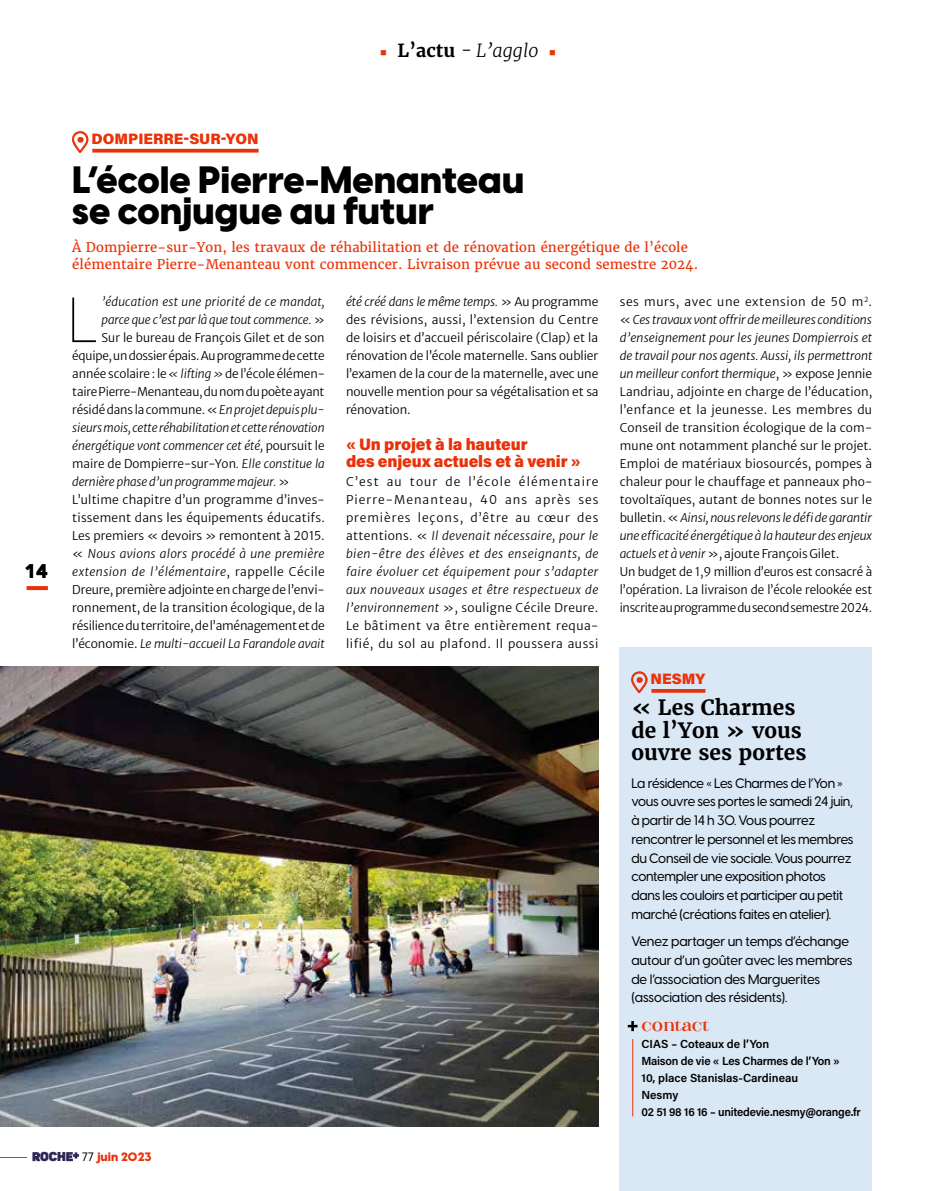
<style>
.page{position:relative;width:936px;height:1191px;background:#fff}
.page>*{position:absolute;margin:0;border:0;box-sizing:border-box;transform-origin:0 0}
.Txt___Lettrine_sur_3{font:100 62.7px "Visby CF";color:#000}
.Titre_Majeur_ACTUS_2{font:800 37.5px/31.5px "Visby CF";color:#000}
.Titre_encadré{font:700 21px/22.5px "Merriweather";color:#000}
.t1{font:19.5px "Arya Single";color:#000}
.t2{font:italic 300 18px "Merriweather";color:#000}
.t3{font:18px "Rangkings";letter-spacing:.01em;color:#e93208}
.INTER_rouge{font:900 16.5px/17.5px "Acumin Pro";letter-spacing:-.01em;color:#e93208}
.Surtitre_COMMUNES{font:900 15px "Acumin Pro";color:#e93208}
.Texte_encadré_blanc{font:500 13.5px/18.8px "Visby CF";letter-spacing:-.02em;color:#000}
.Cahpô_mineur_2021{font:13.2px/17px "Merriweather";letter-spacing:.01em;color:#e93208}
.t4{font:800 12.75px "Panton";color:#2f2857}
.Txt_courant_JUSTIF_2{font:12px/18px "Merriweather Sans";letter-spacing:-.005em;color:#000;text-align:justify}
.Txt___Lettrine_sur_3-2{font:12px "Merriweather Sans";letter-spacing:-.01em;color:#000}
.Txt___Lettrine_sur_3-3{font:italic 12px "Merriweather Sans";letter-spacing:-.01em;color:#000}
.Txt___Lettrine_sur_3-4{font:italic 12px "Merriweather Sans";letter-spacing:.015em;color:#000}
.t5{font:800 12px "Visby CF";letter-spacing:.01em;color:#e93208}
.D_INFOS{font:600 11.7px "Acumin Pro";letter-spacing:-.015em;color:#000}
.s1{font-family:"Merriweather Sans";font-weight:500;font-style:normal;font-size:12px;color:#e93208}
.s2{font-weight:700;font-style:normal}
.s3{font-style:normal}
.s4{font-style:italic}
.s5{font-weight:500;color:#000}
</style>
<div class="page">
<svg style="left:92px;top:149px;width:166px;height:4px"></svg>
<svg style="left:72px;top:131px;width:17px;height:22px"></svg>
<img style="left:0;top:666px;width:598px;height:460px">
<div style="left:619px;top:648px;width:253px;height:543px;background:#dae7f5"></div>
<svg style="left:651px;top:689px;width:54px;height:4px"></svg>
<svg style="left:631px;top:671px;width:17px;height:22px"></svg>
<svg style="left:627px;top:1021px;width:10px;height:10px"></svg>
<hr style="left:632px;top:1039px;width:1px;height:77px;background:#e93208">
<svg style="left:66px;top:1152px;width:13px;height:9px"></svg>
<svg style="left:0;top:1152px;width:40px;height:9px"></svg>
<svg style="left:27px;top:586px;width:21px;height:4px"></svg>
<h3 class="t2" style="left:380px;top:40px;width:177px"><span class="s1">■</span> <span class="s2">L’actu</span> - L’agglo <span class="s1">■</span></h3>
<h3 class="t1" style="left:25px;top:559px;width:25px">14</h3>
<p class="Surtitre_COMMUNES" style="left:91px;top:128px;width:168px">DOMPIERRE-SUR-YON</p>
<p class="Titre_Majeur_ACTUS_2" style="left:72px;top:164px;width:453px">L’école Pierre-Menanteau se conjugue au futur</p>
<p class="Cahpô_mineur_2021" style="left:72px;top:238px;width:627px">À Dompierre-sur-Yon, les travaux de réhabilitation et de rénovation énergétique de l’école élémentaire Pierre-Menanteau vont commencer. Livraison prévue au second semestre 2024.</p>
<p class="Txt___Lettrine_sur_3" style="left:68px;top:283px;width:32px">L</p>
<p class="Txt___Lettrine_sur_3-4" style="left:101px;top:291px;width:225px">’éducation est une priorité de ce mandat,</p>
<p class="Txt___Lettrine_sur_3-3" style="left:101px;top:309px;width:225px">parce que c’est par là que tout commence. <span class="s3">»</span></p>
<p class="Txt___Lettrine_sur_3-2" style="left:101px;top:327px;width:225px">Sur le bureau de François Gilet et de son</p>
<p class="Txt___Lettrine_sur_3-2" style="left:72px;top:345px;width:254px">équipe, un dossier épais. Au programme de cette</p>
<p class="Txt___Lettrine_sur_3-2" style="left:72px;top:363px;width:254px">année scolaire : le <span class="s4">« lifting »</span> de l’école élémen-</p>
<p class="Txt___Lettrine_sur_3-2" style="left:72px;top:381px;width:254px">taire Pierre-Menanteau, du nom du poète ayant</p>
<p class="Txt___Lettrine_sur_3-2" style="left:72px;top:399px;width:254px">résidé dans la commune. « <span class="s4">En projet depuis plu-</span></p>
<p class="Txt___Lettrine_sur_3-3" style="left:72px;top:417px;width:254px">sieurs mois, cette réhabilitation et cette rénovation</p>
<p class="Txt___Lettrine_sur_3-3" style="left:72px;top:435px;width:254px">énergétique vont commencer cet été, <span class="s3">poursuit le</span></p>
<p class="Txt___Lettrine_sur_3-2" style="left:72px;top:453px;width:254px">maire de Dompierre-sur-Yon<span class="s4">. Elle constitue la</span></p>
<p class="Txt___Lettrine_sur_3-3" style="left:72px;top:471px;width:219px">dernière phase d’un programme majeur. <span class="s3">»</span></p>
<p class="Txt_courant_JUSTIF_2" style="left:72px;top:489px;width:254px">L’ultime chapitre d’un programme d’inves&shy;tissement dans les équipements éducatifs.<br>Les premiers « devoirs » remontent à 2015. « <span class="s4">Nous avions alors procédé à une première extension de l’élémentaire</span>, rappelle Cécile Dreure, première adjointe en charge de l’envi&shy;ronnement, de la transition écologique, de la résilience du territoire, de l’aménagement et de l’économie. <span class="s4">Le multi-accueil La Farandole avait</span></p>
<p class="Txt_courant_JUSTIF_2" style="left:346px;top:291px;width:254px"><span class="s4">été créé dans le même temps.</span> » Au programme des révisions, aussi, l’extension du Centre de loisirs et d’accueil périscolaire (Clap) et la rénovation de l’école maternelle. Sans oublier l’examen de la cour de la maternelle, avec une nouvelle mention pour sa végétalisation et sa rénovation.</p>
<p class="INTER_rouge" style="left:346px;top:434px;width:236px">« Un projet à la hauteur<br>des enjeux actuels et à venir »</p>
<p class="Txt_courant_JUSTIF_2" style="left:346px;top:471px;width:254px">C’est au tour de l’école élémentaire Pierre-Menanteau, 40 ans après ses premières leçons, d’être au cœur des attentions. « <span class="s4">Il devenait nécessaire, pour le bien-être des élèves et des enseignants, de faire évoluer cet équipement pour s’adapter aux nouveaux usages et être respectueux de l’environnement</span> », souligne Cécile Dreure.<br>Le bâtiment va être entièrement requa&shy;lifié, du sol au plafond. Il poussera aussi</p>
<p class="Txt_courant_JUSTIF_2" style="left:619px;top:291px;width:254px">ses murs, avec une extension de 50 m<sup>2</sup>. « <span class="s4">Ces travaux vont offrir de meilleures conditions d’enseignement pour les jeunes Dompierrois et de travail pour nos agents. Aussi, ils permettront un meilleur confort thermique</span>, » expose Jennie Landriau, adjointe en charge de l’éducation, l’enfance et la jeunesse. Les membres du Conseil de transition écologique de la com&shy;mune ont notamment planché sur le projet.<br>Emploi de matériaux biosourcés, pompes à chaleur pour le chauffage et panneaux pho&shy;tovoltaïques, autant de bonnes notes sur le bulletin. « <span class="s4">Ainsi, nous relevons le défi de garantir une efficacité énergétique à la hauteur des enjeux actuels et à venir</span> », ajoute François Gilet.</p>
<p class="Txt_courant_JUSTIF_2" style="left:619px;top:561px;width:254px">Un budget de 1,9 million d’euros est consacré à l’opération. La livraison de l’école relookée est inscrite au programme du second semestre 2024.</p>
<p class="Surtitre_COMMUNES" style="left:650px;top:668px;width:56px">NESMY</p>
<p class="Titre_encadré" style="left:631px;top:696px;width:176px">« Les Charmes de l’Yon » vous ouvre ses portes</p>
<p class="Texte_encadré_blanc" style="left:631px;top:773px;width:223px">La résidence « Les Charmes de l’Yon » vous ouvre ses portes le samedi 24 juin, à partir de 14 h 30. Vous pourrez rencontrer le personnel et les membres du Conseil de vie sociale. Vous pourrez contempler une exposition photos dans les couloirs et participer au petit marché (créations faites en atelier).</p>
<p class="Texte_encadré_blanc" style="left:631px;top:932px;width:223px">Venez partager un temps d’échange autour d’un goûter avec les membres de l’association des Marguerites (association des résidents).</p>
<p class="t3" style="left:641px;top:1014px;width:69px">contact</p>
<p class="D_INFOS" style="left:641px;top:1035px;width:129px">CIAS – Coteaux de l’Yon</p>
<p class="D_INFOS" style="left:641px;top:1052px;width:200px">Maison de vie « Les Charmes de l’Yon »</p>
<p class="D_INFOS" style="left:641px;top:1069px;width:158px">10, place Stanislas-Cardineau</p>
<p class="D_INFOS" style="left:641px;top:1086px;width:38px">Nesmy</p>
<p class="D_INFOS" style="left:641px;top:1103px;width:221px">02 51 98 16 16 – unitedevie.nesmy@orange.fr</p>
<p class="t4" style="left:40px;top:1148px;width:27px">OCH</p>
<p class="t5" style="left:82px;top:1149px;width:71px"><span class="s5">77</span> juin 2023</p>
</div>
